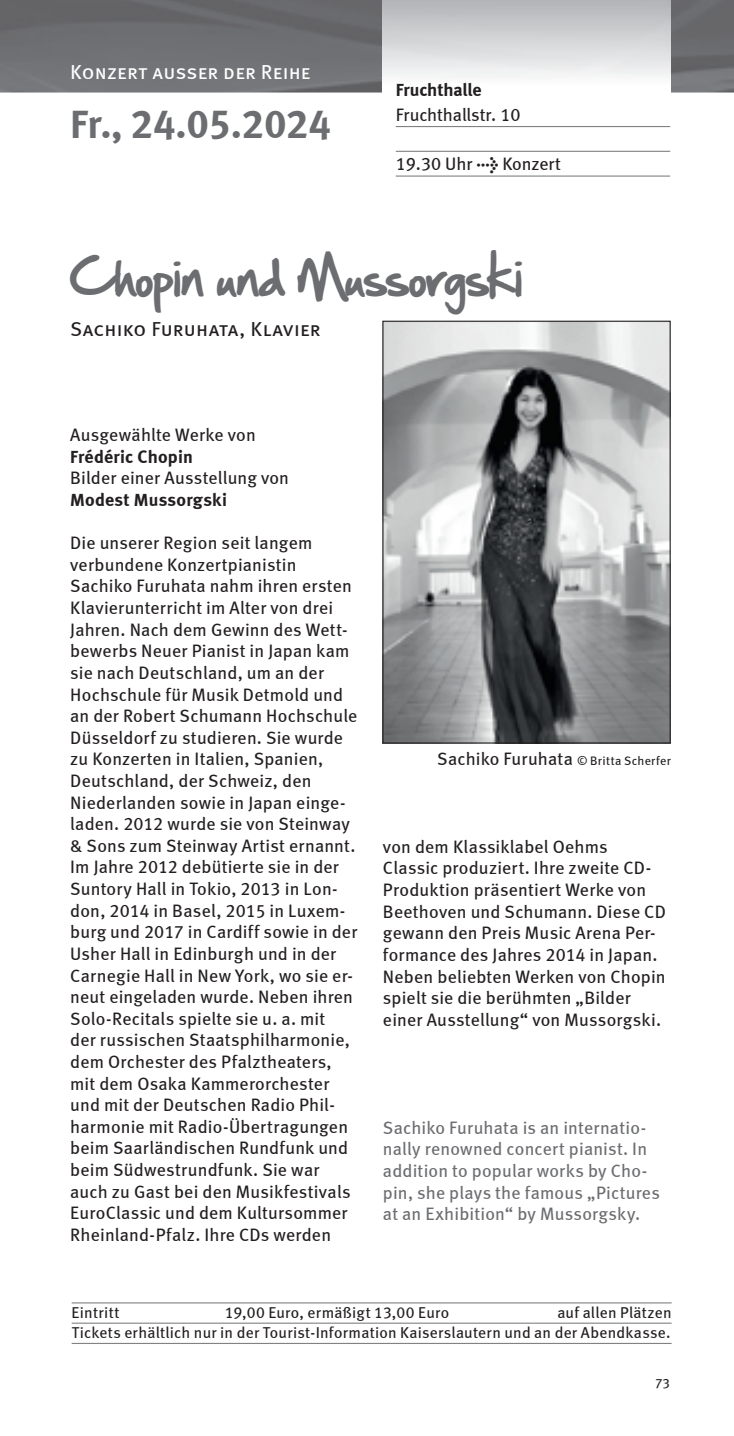
<style>
.page{position:relative;width:734px;height:1436px;background:#fff}
.page>*{position:absolute;margin:0;border:0;box-sizing:border-box;transform-origin:0 0}
.t1{font:45px "Hand Of Sean";color:#6c6d70}
.t2{font:40.5px "Meta Bold LF";letter-spacing:-.01em;color:#6c6d70}
.t3{font:20.25px "Meta Book LF Caps";letter-spacing:.01em;color:#231f20}
.t4{font:20.25px "Meta Book LF Caps";letter-spacing:.01em;color:#fff}
.t5{font:18px/21.6px "Meta Book LF";letter-spacing:.01em;color:#231f20}
.t6{font:18px/21.6px "Meta Book LF";letter-spacing:.01em;color:#6c6d70}
.t7{font:18px "Meta Bold LF";letter-spacing:.01em;color:#231f20}
.t8{font:15.75px/20.2px "Meta Book LF";letter-spacing:.015em;color:#231f20;text-align:right}
.t9{font:13.5px "Meta Book LF";color:#231f20}
.s1{font-family:"Meta Bold Expert"}
.s2{font-size:12.38px}
</style>
<div class="page">
<img style="left:0;top:0;width:733px;height:92px">
<img style="left:383px;top:0;width:287px;height:92px">
<img style="left:384px;top:322px;width:284px;height:419px">
<div style="left:382px;top:320px;width:288px;height:423px;border:1px solid #231f20"></div>
<hr style="left:395px;top:126px;width:275px;height:1px;background:#808285">
<hr style="left:395px;top:151px;width:275px;height:1px;background:#808285">
<hr style="left:395px;top:175px;width:275px;height:2px;background:#808285">
<svg style="left:526px;top:520px;width:5px;height:3px"></svg>
<hr style="left:72px;top:1301px;width:599px;height:2px;background:#808285">
<hr style="left:72px;top:1322px;width:599px;height:1px;background:#808285">
<hr style="left:72px;top:1342px;width:599px;height:1px;background:#808285">
<p class="t4" style="left:70px;top:60px;width:242px">Konzert außer der Reihe</p>
<h2 class="t2" style="left:70px;top:100px;width:262px">Fr., 24.05.2024</h2>
<p class="t7" style="left:395px;top:79px;width:87px">Fruchthalle</p>
<p class="t5" style="left:395px;top:104px;width:126px">Fruchthallstr. 10</p>
<p class="t5" style="left:395px;top:153px;width:166px">19.30 Uhr <span class="s1">l</span> Konzert</p>
<h1 class="t1" style="left:70px;top:236px;width:454px">Chopin und Mussorgski</h1>
<p class="t3" style="left:70px;top:316px;width:252px">Sachiko Furuhata, Klavier</p>
<p class="t5" style="left:70px;top:424px;width:187px">Ausgewählte Werke von</p>
<p class="t7" style="left:70px;top:445px;width:124px">Frédéric Chopin</p>
<p class="t5" style="left:70px;top:467px;width:220px">Bilder einer Ausstellung von</p>
<p class="t7" style="left:70px;top:489px;width:158px">Modest Mussorgski</p>
<p class="t5" style="left:70px;top:532px;width:289px">Die unserer Region seit langem verbundene Konzertpianistin Sachiko Furuhata nahm ihren ersten Klavierunterricht im Alter von drei Jahren. Nach dem Gewinn des Wett&shy;bewerbs Neuer Pianist in Japan kam sie nach Deutschland, um an der Hochschule für Musik Detmold und an der Robert Schumann Hochschule Düsseldorf zu studieren. Sie wurde zu Konzerten in Italien, Spanien, Deutschland, der Schweiz, den Niederlanden sowie in Japan einge&shy;laden. 2012 wurde sie von Steinway &amp; Sons zum Steinway Artist ernannt.<br>Im Jahre 2012 debütierte sie in der Suntory Hall in Tokio, 2013 in Lon&shy;don, 2014 in Basel, 2015 in Luxem&shy;burg und 2017 in Cardiff sowie in der Usher Hall in Edinburgh und in der Carnegie Hall in New York, wo sie er&shy;neut eingeladen wurde. Neben ihren Solo-Recitals spielte sie u. a. mit<br>der russischen Staatsphilharmonie, dem Orchester des Pfalztheaters, mit dem Osaka Kammerorchester und mit der Deutschen Radio Phil&shy;harmonie mit Radio-Übertragungen beim Saarländischen Rundfunk und beim Südwestrundfunk. Sie war auch zu Gast bei den Musikfestivals EuroClassic und dem Kultursommer Rheinland-Pfalz. Ihre CDs werden</p>
<p class="t5" style="left:437px;top:747px;width:235px">Sachiko Furuhata <span class="s2">© Britta Scherfer</span></p>
<p class="t5" style="left:383px;top:835px;width:284px">von dem Klassiklabel Oehms Classic produziert. Ihre zweite CD-Produktion präsentiert Werke von Beethoven und Schumann. Diese CD gewann den Preis Music Arena Per&shy;formance des Jahres 2014 in Japan.<br>Neben beliebten Werken von Chopin spielt sie die berühmten „Bilder einer Ausstellung“ von Mussorgski.</p>
<p class="t6" style="left:383px;top:1116px;width:278px">Sachiko Furuhata is an internatio&shy;nally renowned concert pianist. In addition to popular works by Cho&shy;pin, she plays the famous „Pictures at an Exhibition“ by Mussorgsky.</p>
<p class="t8" style="left:72px;top:1301px;width:601px">auf allen Plätzen<br>Tickets erhältlich nur in der Tourist-Information Kaiserslautern und an der Abendkasse.</p>
<p class="t8" style="left:72px;top:1301px;width:49px">Eintritt</p>
<p class="t8" style="left:225px;top:1301px;width:226px">19,00 Euro, ermäßigt 13,00 Euro</p>
<p class="t9" style="left:655px;top:1374px;width:17px">73</p>
</div>
